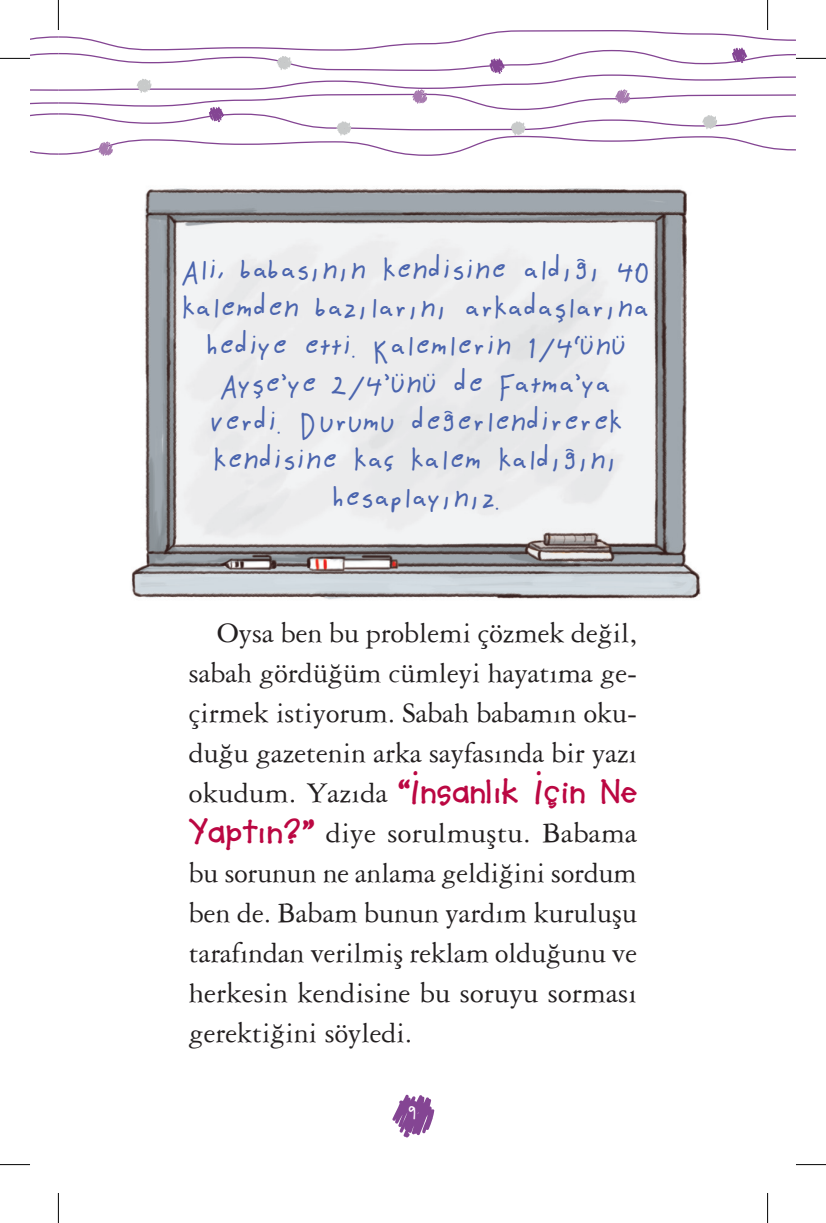
<style>
.page{position:relative;width:826px;height:1223px;background:#fff}
.page>*{position:absolute;margin:0;border:0;box-sizing:border-box;transform-origin:0 0}
.t1{font:36px/38px "Matolica";color:#4a64ae;text-align:center}
.t2{font:700 34px "Soup Bone";letter-spacing:.01em;color:#bb0742}
.t3{font:30px/40px "Garamond Three";color:#231f20;text-align:justify}
.t4{font:24px "Matolica";color:#fff}
.s1{font-family:"Garamond Three";font-weight:400;font-size:30px;color:#231f20}
.s2{font-family:"Soup Bone";font-weight:700;font-size:34px;color:#bb0742}
</style>
<div class="page">
<svg style="left:30px;top:30px;width:765px;height:126px"></svg>
<svg style="left:392px;top:1094px;width:42px;height:43px"></svg>
<img style="left:131px;top:188px;width:570px;height:412px">
<hr style="left:0;top:58px;width:30px;height:1px;background:#000">
<hr style="left:795px;top:58px;width:30px;height:1px;background:#000">
<hr style="left:0;top:1164px;width:30px;height:1px;background:#000">
<hr style="left:795px;top:1164px;width:30px;height:1px;background:#000">
<hr style="left:58px;top:0;width:1px;height:30px;background:#000">
<hr style="left:58px;top:1192px;width:1px;height:30px;background:#000">
<hr style="left:767px;top:0;width:1px;height:30px;background:#000">
<hr style="left:767px;top:1192px;width:1px;height:30px;background:#000">
<p class="t1" style="left:181px;top:263px;width:469px">Ali´ babasının kendisine aldığı 40 kalemden bazılarını arkadaşlarına hediye etti. Kalemlerin 1/4‘ünü<br>Ayşe’ye 2/4’ünü de Fatma’ya verdi. Durumu değerlendirerek kendisine kaç kalem kaldığını hesaplayınız.</p>
<p class="t3" style="left:189px;top:611px;width:449px;text-indent:28px">Oysa ben bu problemi çözmek değil, sabah gördüğüm cümleyi hayatıma ge&shy;çirmek istiyorum. Sabah babamın oku&shy;duğu gazetenin arka sayfasında bir yazı</p>
<p class="t2" style="left:189px;top:770px;width:450px"><span class="s1">okudum. Yazıda</span> “İnsanlık İçin Ne</p>
<p class="t3" style="left:189px;top:811px;width:450px"><span class="s2">Yaptın?”</span> diye sorulmuştu. Babama bu sorunun ne anlama geldiğini sordum ben de. Babam bunun yardım kuruluşu tarafından verilmiş reklam olduğunu ve herkesin kendisine bu soruyu sorması gerektiğini söyledi.</p>
<p class="t4" style="left:407px;top:1105px;width:13px">9</p>
</div>
